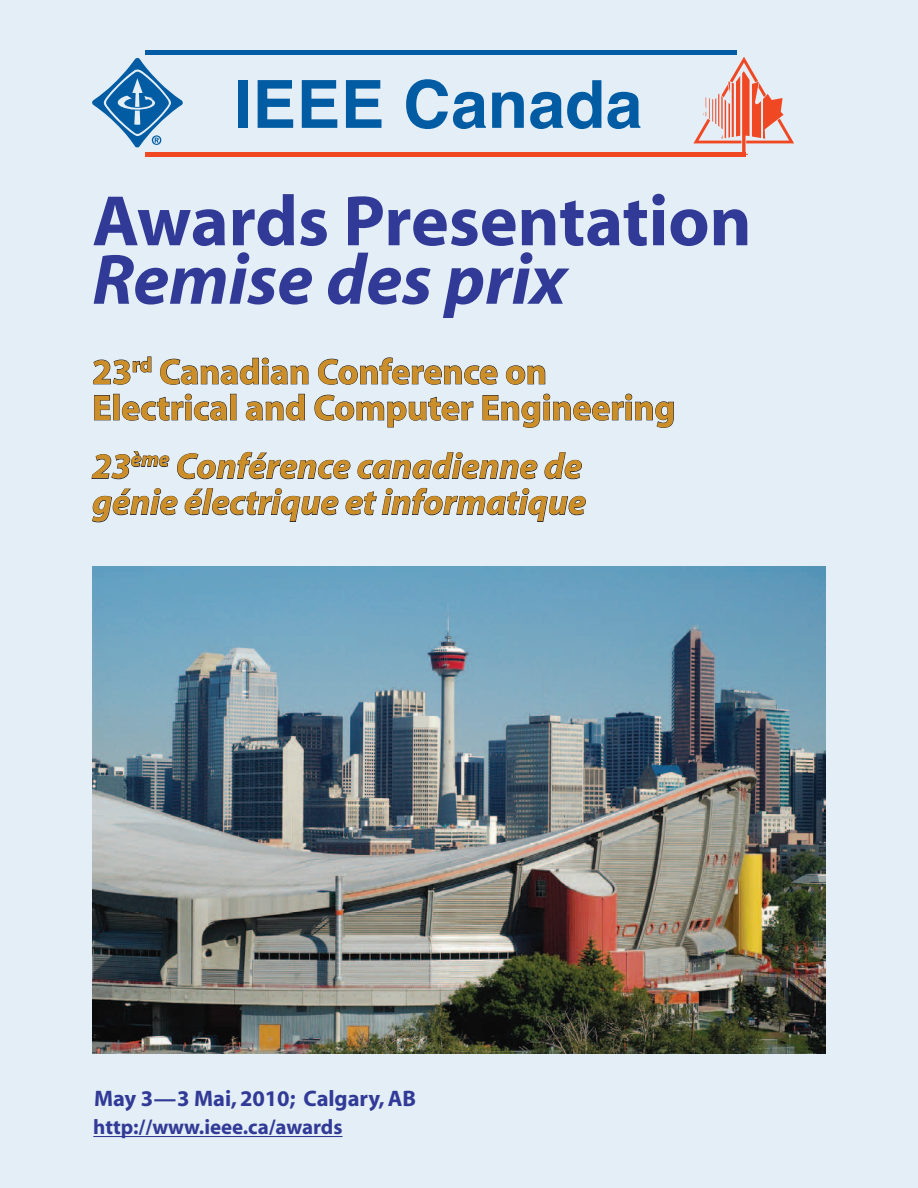
<style>
.page{position:relative;width:918px;height:1188px;background:#e4eef6}
.page>*{position:absolute;margin:0;border:0;box-sizing:border-box;transform-origin:0 0}
.Plain_Text{font:700 72px "Myriad";letter-spacing:-.005em;color:#313b97}
.Plain_Text-2{font:italic 700 72px "Myriad";letter-spacing:-.005em;color:#313b97}
.Plain_Text-3{font:700 36px/36px "Myriad";letter-spacing:-.005em;color:#cc8e28}
.Plain_Text-4{font:italic 700 36px/36px "Myriad";letter-spacing:-.005em;color:#cc8e28}
.Plain_Text-5{font:700 22.5px "Myriad";letter-spacing:-.005em;color:#313b97}
.Plain_Text-6{font:700 21px "Myriad";letter-spacing:-.005em;color:#313b97}
</style>
<div class="page">
<img style="left:93px;top:567px;width:733px;height:487px">
<hr style="left:93px;top:1136px;width:250px;height:1px;background:#313b97">
<svg style="left:93px;top:356px;width:59px;height:29px"></svg>
<svg style="left:160px;top:357px;width:149px;height:28px"></svg>
<svg style="left:318px;top:357px;width:180px;height:28px"></svg>
<svg style="left:506px;top:365px;width:40px;height:20px"></svg>
<svg style="left:94px;top:395px;width:17px;height:26px"></svg>
<svg style="left:122px;top:393px;width:105px;height:28px"></svg>
<svg style="left:246px;top:394px;width:59px;height:27px"></svg>
<svg style="left:314px;top:394px;width:160px;height:34px"></svg>
<svg style="left:482px;top:393px;width:192px;height:35px"></svg>
<svg style="left:91px;top:451px;width:79px;height:28px"></svg>
<svg style="left:177px;top:452px;width:174px;height:27px"></svg>
<svg style="left:357px;top:452px;width:181px;height:27px"></svg>
<svg style="left:544px;top:452px;width:38px;height:27px"></svg>
<svg style="left:92px;top:488px;width:86px;height:35px"></svg>
<svg style="left:184px;top:488px;width:155px;height:34px"></svg>
<svg style="left:345px;top:488px;width:241px;height:34px"></svg>
<div style="left:238px;top:80px;width:10px;height:48px;background:#015ca3"></div>
<svg style="left:258px;top:80px;width:35px;height:48px"></svg>
<svg style="left:302px;top:80px;width:35px;height:48px"></svg>
<svg style="left:346px;top:80px;width:36px;height:48px"></svg>
<svg style="left:406px;top:79px;width:80px;height:50px"></svg>
<svg style="left:492px;top:92px;width:32px;height:36px"></svg>
<svg style="left:530px;top:80px;width:71px;height:49px"></svg>
<svg style="left:607px;top:92px;width:33px;height:37px"></svg>
<hr style="left:145px;top:50px;width:592px;height:4px;background:#015ca3">
<hr style="left:145px;top:153px;width:600px;height:4px;background:#f04823">
<svg style="left:92px;top:58px;width:91px;height:90px"></svg>
<svg style="left:693px;top:57px;width:101px;height:100px"></svg>
<p class="Plain_Text" style="left:92px;top:184px;width:661px">Awards Presentation</p>
<p class="Plain_Text-2" style="left:92px;top:242px;width:476px">Remise des prix</p>
<p class="Plain_Text-3" style="left:92px;top:355px;width:585px">23<sup>rd</sup> Canadian Conference on<br>Electrical and Computer Engineering</p>
<p class="Plain_Text-4" style="left:92px;top:450px;width:495px">23<sup>ème</sup> Conférence canadienne de génie électrique et informatique</p>
<p class="Plain_Text-5" style="left:94px;top:1087px;width:323px">May 3—3 Mai, 2010; Calgary, AB</p>
<p class="Plain_Text-6" style="left:93px;top:1117px;width:251px">http://www.ieee.ca/awards</p>
</div>
